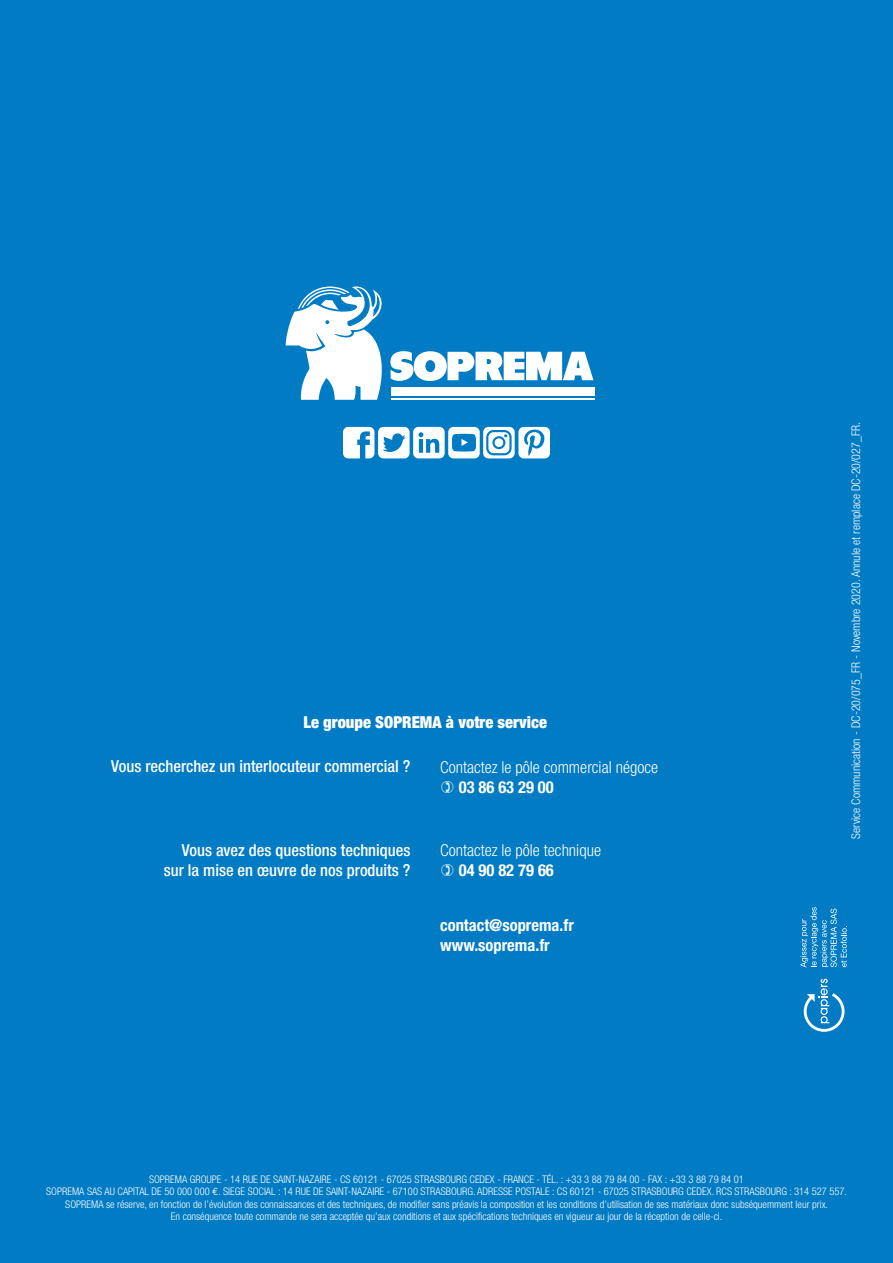
<style>
.page{position:relative;width:893px;height:1263px;background:#007bc4}
.page>*{position:absolute;margin:0;border:0;box-sizing:border-box;transform-origin:0 0}
.t1{font:500 condensed 16.5px/19.8px "Helvetica Neue";color:#fff;text-align:right}
.t2{font:300 condensed 16.5px "Helvetica Neue";color:#fff}
.t3{font:700 condensed 16.5px/19.8px "Helvetica Neue";color:#fff}
.t4{font:900 condensed 16.5px "Helvetica Neue";color:#fff}
.t5{font:300 condensed 12px "Helvetica Neue";color:#fff}
.t6{font:300 condensed 10.5px/12.6px "Helvetica Neue";color:#fff;text-align:center}
.s1{font-family:"Euro Mono";font-weight:400;font-stretch:normal}
</style>
<div class="page">
<svg style="left:804px;top:979px;width:40px;height:53px"></svg>
<svg style="left:800px;top:907px;width:47px;height:60px"></svg>
<div style="left:391px;top:387px;width:204px;height:8px;background:#fff"></div>
<hr style="left:391px;top:399px;width:204px;height:1px;background:#fff">
<svg style="left:286px;top:286px;width:307px;height:114px"></svg>
<svg style="left:343px;top:427px;width:207px;height:31px"></svg>
<h1 class="t4" style="left:303px;top:712px;width:245px">Le groupe SOPREMA à votre service</h1>
<h1 class="t2" style="left:440px;top:758px;width:220px">Contactez le pôle commercial négoce</h1>
<h1 class="t3" style="left:459px;top:777px;width:97px">03 86 63 29 00</h1>
<h1 class="t1" style="left:111px;top:756px;width:301px">Vous recherchez un interlocuteur commercial ?</h1>
<h1 class="t1" style="left:164px;top:840px;width:248px">Vous avez des questions techniques sur la mise en œuvre de nos produits ?</h1>
<h1 class="t2" style="left:440px;top:841px;width:162px">Contactez le pôle technique</h1>
<h1 class="t3" style="left:459px;top:860px;width:97px">04 90 82 79 66</h1>
<h1 class="t3" style="left:440px;top:915px;width:135px">contact@soprema.fr www.soprema.fr</h1>
<p class="t5" style="left:849px;top:839px;width:418px;rotate:-90deg">Service Communication - DC-20/075_FR - Novembre 2020. Annule et remplace DC-20/027_FR.</p>
<p class="t6" style="left:46px;top:1172px;width:802px">SOPREMA GROUPE - 14 RUE DE SAINT-NAZAIRE - CS 60121 - 67025 STRASBOURG CEDEX - FRANCE - TÉL. : +33 3 88 79 84 00 - FAX : +33 3 88 79 84 01<br>SOPREMA SAS AU CAPITAL DE 50 000 000 <span class="s1">€</span>. SIEGE SOCIAL : 14 RUE DE SAINT-NAZAIRE - 67100 STRASBOURG. ADRESSE POSTALE : CS 60121 - 67025 STRASBOURG CEDEX. RCS STRASBOURG : 314 527 557.<br>SOPREMA se réserve, en fonction de l’évolution des connaissances et des techniques, de modifier sans préavis la composition et les conditions d’utilisation de ses matériaux donc subséquemment leur prix.<br>En conséquence toute commande ne sera acceptée qu’aux conditions et aux spécifications techniques en vigueur au jour de la réception de celle-ci.</p>
</div>
